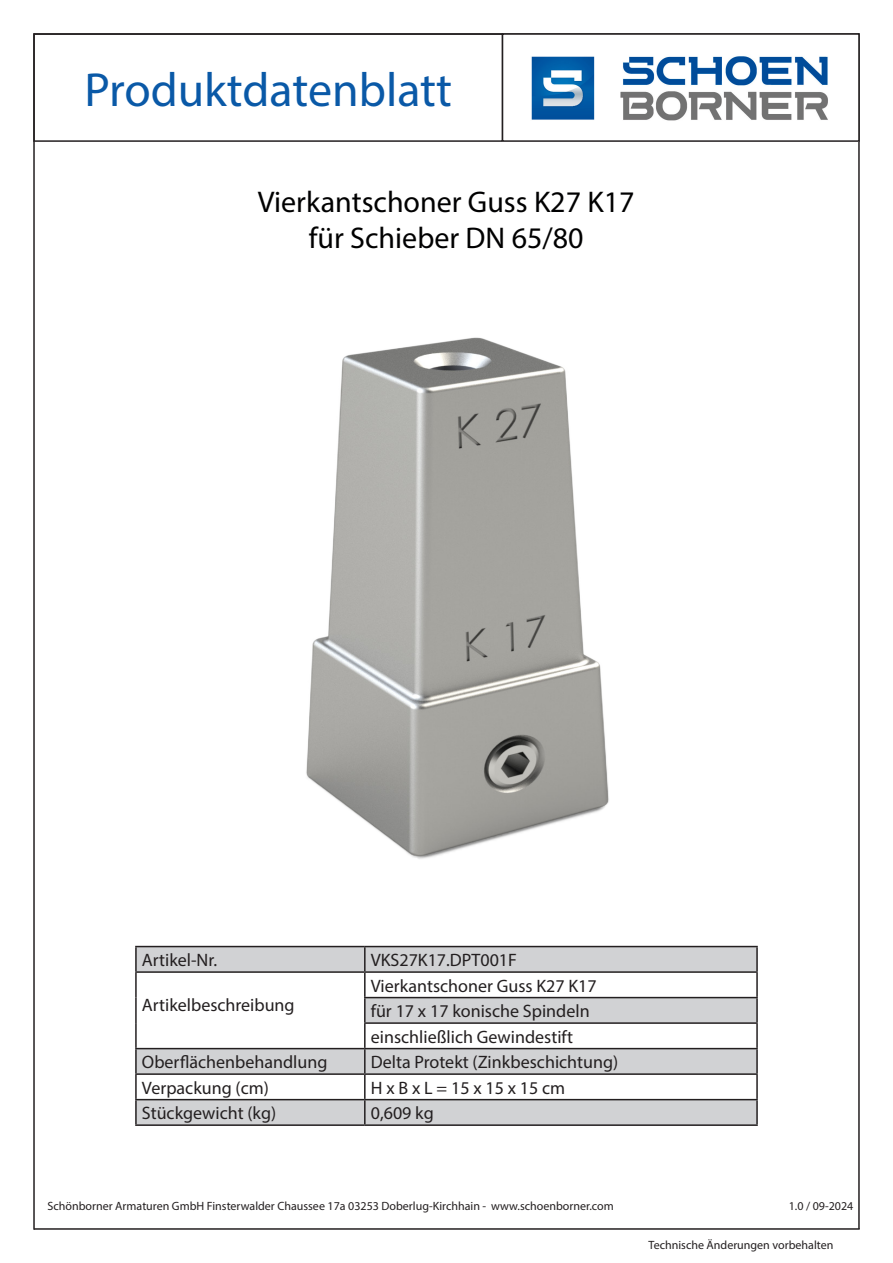
<style>
.page{position:relative;width:893px;height:1263px;background:#fff}
.page>*{position:absolute;margin:0;border:0;box-sizing:border-box;transform-origin:0 0}
.t1{font:48px "Myriad Pro";color:#0a59a7}
.t2{font:30px "Myriad Pro";color:#000001}
.t3{font:18px "Myriad Pro";color:#231f20}
.t4{font:12px "Myriad Pro";color:#231f20}
</style>
<div class="page">
<hr style="left:858px;top:33px;width:2px;height:1196px;background:#231f20">
<hr style="left:34px;top:1228px;width:826px;height:2px;background:#231f20">
<hr style="left:33px;top:33px;width:2px;height:1197px;background:#231f20">
<svg style="left:137px;top:947px;width:619px;height:177px;fill:#d1d2d4"></svg>
<hr style="left:135px;top:946px;width:230px;height:1px;background:#231f20">
<hr style="left:135px;top:947px;width:2px;height:24px;background:#231f20">
<hr style="left:365px;top:946px;width:393px;height:1px;background:#231f20">
<hr style="left:364px;top:947px;width:2px;height:24px;background:#231f20">
<hr style="left:756px;top:947px;width:2px;height:24px;background:#231f20">
<hr style="left:135px;top:971px;width:230px;height:2px;background:#231f20">
<hr style="left:135px;top:973px;width:2px;height:24px;background:#231f20">
<hr style="left:365px;top:971px;width:393px;height:2px;background:#231f20">
<hr style="left:364px;top:973px;width:2px;height:24px;background:#231f20">
<hr style="left:756px;top:973px;width:2px;height:24px;background:#231f20">
<hr style="left:135px;top:997px;width:2px;height:26px;background:#231f20">
<hr style="left:364px;top:997px;width:394px;height:1px;background:#231f20">
<hr style="left:364px;top:998px;width:2px;height:24px;background:#231f20">
<hr style="left:756px;top:998px;width:2px;height:24px;background:#231f20">
<hr style="left:135px;top:1023px;width:2px;height:25px;background:#231f20">
<hr style="left:364px;top:1022px;width:394px;height:2px;background:#231f20">
<hr style="left:364px;top:1024px;width:2px;height:24px;background:#231f20">
<hr style="left:756px;top:1024px;width:2px;height:24px;background:#231f20">
<hr style="left:135px;top:1048px;width:230px;height:1px;background:#231f20">
<hr style="left:135px;top:1049px;width:2px;height:24px;background:#231f20">
<hr style="left:365px;top:1048px;width:393px;height:1px;background:#231f20">
<hr style="left:364px;top:1049px;width:2px;height:24px;background:#231f20">
<hr style="left:756px;top:1049px;width:2px;height:24px;background:#231f20">
<hr style="left:135px;top:1073px;width:230px;height:2px;background:#231f20">
<hr style="left:135px;top:1075px;width:2px;height:24px;background:#231f20">
<hr style="left:365px;top:1073px;width:393px;height:2px;background:#231f20">
<hr style="left:364px;top:1075px;width:2px;height:24px;background:#231f20">
<hr style="left:756px;top:1075px;width:2px;height:24px;background:#231f20">
<hr style="left:135px;top:1099px;width:230px;height:1px;background:#231f20">
<hr style="left:135px;top:1100px;width:2px;height:24px;background:#231f20">
<hr style="left:365px;top:1099px;width:393px;height:1px;background:#231f20">
<hr style="left:364px;top:1100px;width:2px;height:24px;background:#231f20">
<hr style="left:756px;top:1100px;width:2px;height:24px;background:#231f20">
<hr style="left:135px;top:1124px;width:230px;height:2px;background:#231f20">
<hr style="left:365px;top:1124px;width:393px;height:2px;background:#231f20">
<div style="left:33px;top:33px;width:470px;height:109px;border:2px solid #231f20"></div>
<img style="left:531px;top:56px;width:297px;height:65px">
<div style="left:502px;top:33px;width:358px;height:109px;border:2px solid #231f20"></div>
<img style="left:306px;top:337px;width:303px;height:522px">
<p class="t1" style="left:84px;top:60px;width:369px">Produktdatenblatt</p>
<p class="t2" style="left:258px;top:184px;width:378px">Vierkantschoner Guss K27 K17</p>
<p class="t2" style="left:309px;top:220px;width:276px">für Schieber DN 65/80</p>
<p class="t3" style="left:142px;top:949px;width:77px">Artikel-Nr.</p>
<p class="t3" style="left:371px;top:949px;width:148px">VKS27K17.DPT001F</p>
<p class="t3" style="left:142px;top:994px;width:154px">Artikelbeschreibung</p>
<p class="t3" style="left:371px;top:974px;width:227px">Vierkantschoner Guss K27 K17</p>
<p class="t3" style="left:371px;top:1000px;width:220px">für 17 x 17 konische Spindeln</p>
<p class="t3" style="left:371px;top:1025px;width:204px">einschließlich Gewindestift</p>
<p class="t3" style="left:142px;top:1051px;width:187px">Oberflächenbehandlung</p>
<p class="t3" style="left:371px;top:1051px;width:249px">Delta Protekt (Zinkbeschichtung)</p>
<p class="t3" style="left:142px;top:1076px;width:129px">Verpackung (cm)</p>
<p class="t3" style="left:371px;top:1076px;width:196px">H x B x L = 15 x 15 x 15 cm</p>
<p class="t3" style="left:142px;top:1102px;width:136px">Stückgewicht (kg)</p>
<p class="t3" style="left:371px;top:1102px;width:64px">0,609 kg</p>
<p class="t4" style="left:48px;top:1198px;width:568px">Schönborner Armaturen GmbH Finsterwalder Chaussee 17a 03253 Doberlug-Kirchhain - www.schoenborner.com</p>
<p class="t4" style="left:789px;top:1198px;width:66px">1.0 / 09-2024</p>
<p class="t4" style="left:649px;top:1238px;width:186px">Technische Änderungen vorbehalten</p>
</div>
